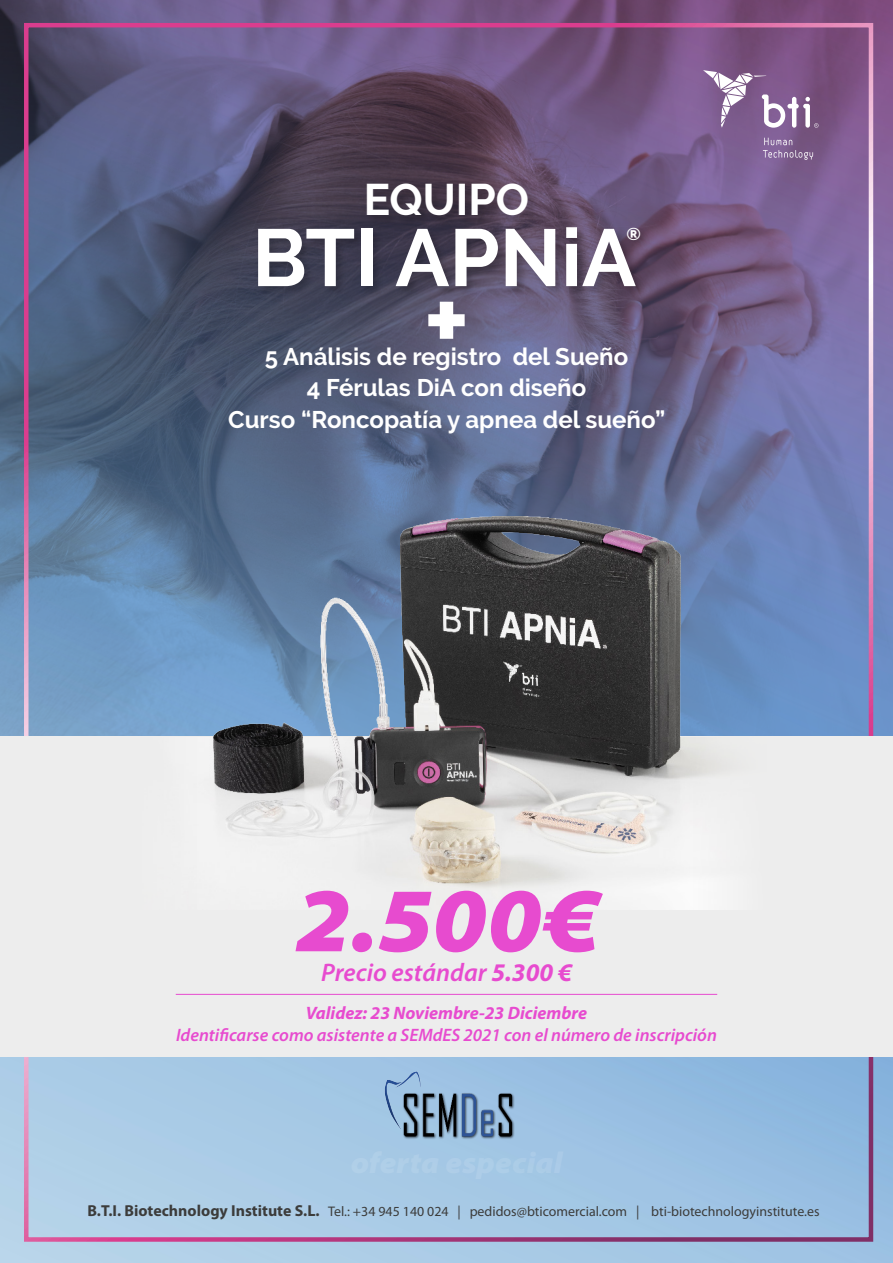
<style>
.page{position:relative;width:893px;height:1263px;background:#fff}
.page>*{position:absolute;margin:0;border:0;box-sizing:border-box;transform-origin:0 0}
.t1{font:italic 900 semi-expanded 91.5px "Myriad Pro";color:#e74bcf}
.t2{font:700 80.7px "Raleway";color:#fff}
.t3{font:700 43.95px "Raleway";color:#fff}
.t4{font:italic 600 25.5px "Myriad Pro";color:#e74bcf}
.t5{font:700 24px/31.5px "Raleway";color:#fff;text-align:center}
.t6{font:italic 600 18px "Myriad Pro";color:#e74bcf}
.t7{font:italic 700 18px "Myriad Pro";color:#e74bcf}
.t8{font:800 17.1px "Raleway";color:#fff}
.t9{font:13.95px "Myriad Pro";color:#3c3c3b}
.s1{font-weight:700}
.s2{font-weight:700;font-size:15.9px}
</style>
<div class="page">
<img style="left:0;top:0;width:893px;height:1263px">
<svg style="left:703px;top:70px;width:115px;height:58px"></svg>
<svg style="left:763px;top:138px;width:50px;height:22px"></svg>
<div style="left:256px;top:183px;width:396px;height:115px;background:#000;opacity:.21"></div>
<div style="left:0;top:737px;width:893px;height:320px;background:#ededed"></div>
<svg style="left:428px;top:302px;width:37px;height:37px"></svg>
<img style="left:131px;top:487px;width:635px;height:423px">
<img style="left:376px;top:1069px;width:141px;height:75px">
<hr style="left:176px;top:994px;width:541px;height:1px;background:#e74bcf">
<h3 class="t3" style="left:364px;top:175px;width:167px">EQUIPO</h3>
<h2 class="t2" style="left:252px;top:212px;width:385px">BTI APNiA</h2>
<p class="t8" style="left:626px;top:224px;width:16px">®</p>
<h3 class="t5" style="left:228px;top:341px;width:439px">5 Análisis de registro del Sueño<br>4 Férulas DiA con diseño<br>Curso “Roncopatía y apnea del sueño”</h3>
<h1 class="t1" style="left:296px;top:859px;width:303px">2.500€</h1>
<h3 class="t4" style="left:321px;top:956px;width:252px">Precio estándar <span class="s1">5.300 €</span></h3>
<p class="t7" style="left:306px;top:1001px;width:283px">Validez: 23 Noviembre-23 Diciembre</p>
<p class="t6" style="left:176px;top:1023px;width:542px">Identificarse como asistente a SEMdES 2021 con el número de inscripción</p>
<p class="t9" style="left:87px;top:1203px;width:733px"><span class="s2">B.T.I. Biotechnology Institute S.L.</span> Tel.: +34 945 140 024 | pedidos@bticomercial.com | bti-biotechnologyinstitute.es</p>
</div>
